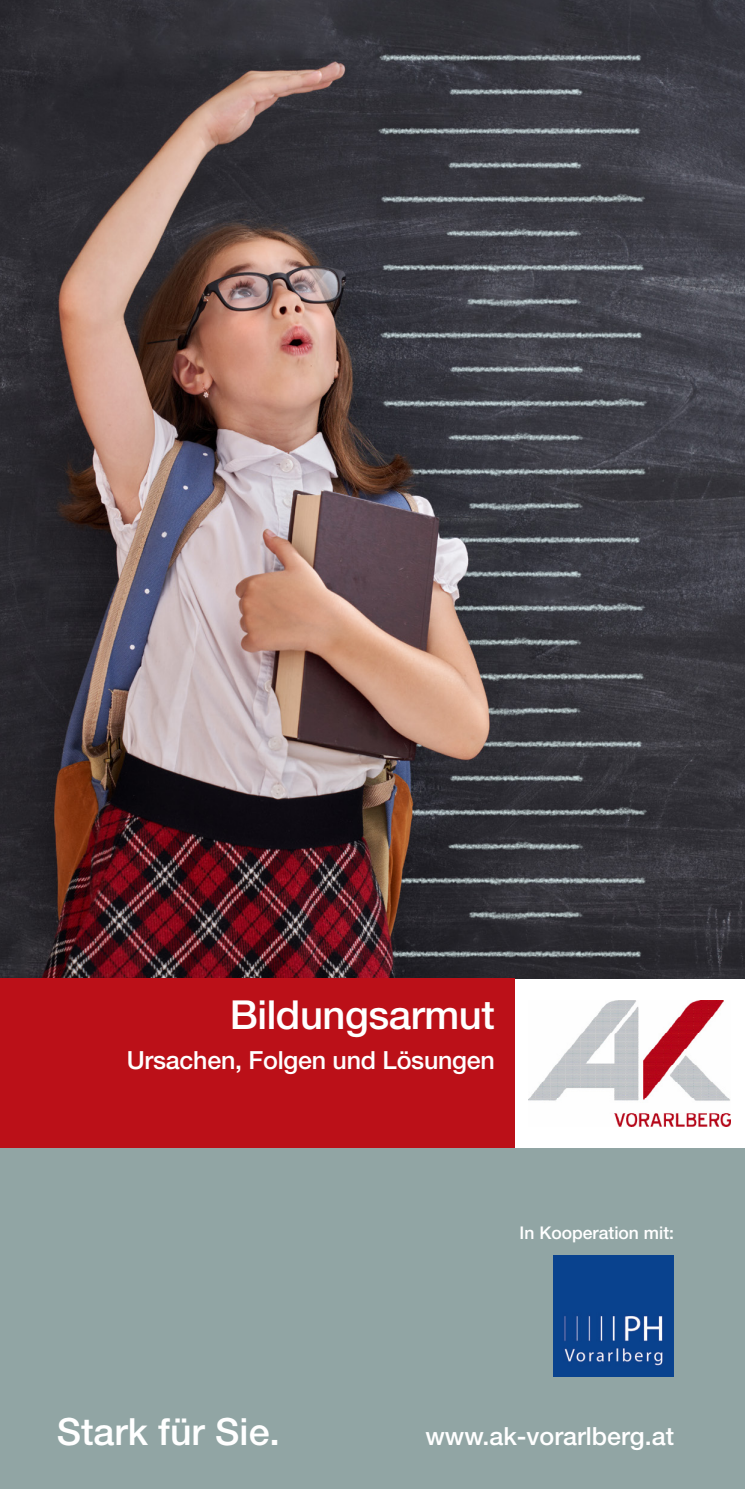
<style>
.page{position:relative;width:745px;height:1489px;background:#fff}
.page>*{position:absolute;margin:0;border:0;box-sizing:border-box;transform-origin:0 0}
.t1{font:500 40px "Helvetica Neue LT";letter-spacing:-.01em;color:#fff}
.t2{font:500 37.5px "Helvetica Neue LT";color:#fff}
.t3{font:500 25px "Helvetica Neue LT";letter-spacing:-.01em;color:#fff}
.t4{font:500 17.5px "Helvetica Neue LT";color:#fff}
</style>
<div class="page">
<img style="left:0;top:0;width:744px;height:978px">
<div style="left:0;top:978px;width:514px;height:170px;background:#bb1018"></div>
<div style="left:0;top:1148px;width:744px;height:340px;background:#91a5a4"></div>
<img style="left:528px;top:1000px;width:202px;height:126px">
<img style="left:553px;top:1255px;width:120px;height:120px">
<p class="t1" style="left:229px;top:991px;width:266px">Bildungsarmut</p>
<p class="t3" style="left:127px;top:1045px;width:369px">Ursachen, Folgen und Lösungen</p>
<p class="t4" style="left:519px;top:1222px;width:156px">In Kooperation mit:</p>
<p class="t2" style="left:57px;top:1408px;width:224px">Stark für Sie.</p>
<p class="t3" style="left:425px;top:1420px;width:250px">www.ak-vorarlberg.at</p>
</div>
